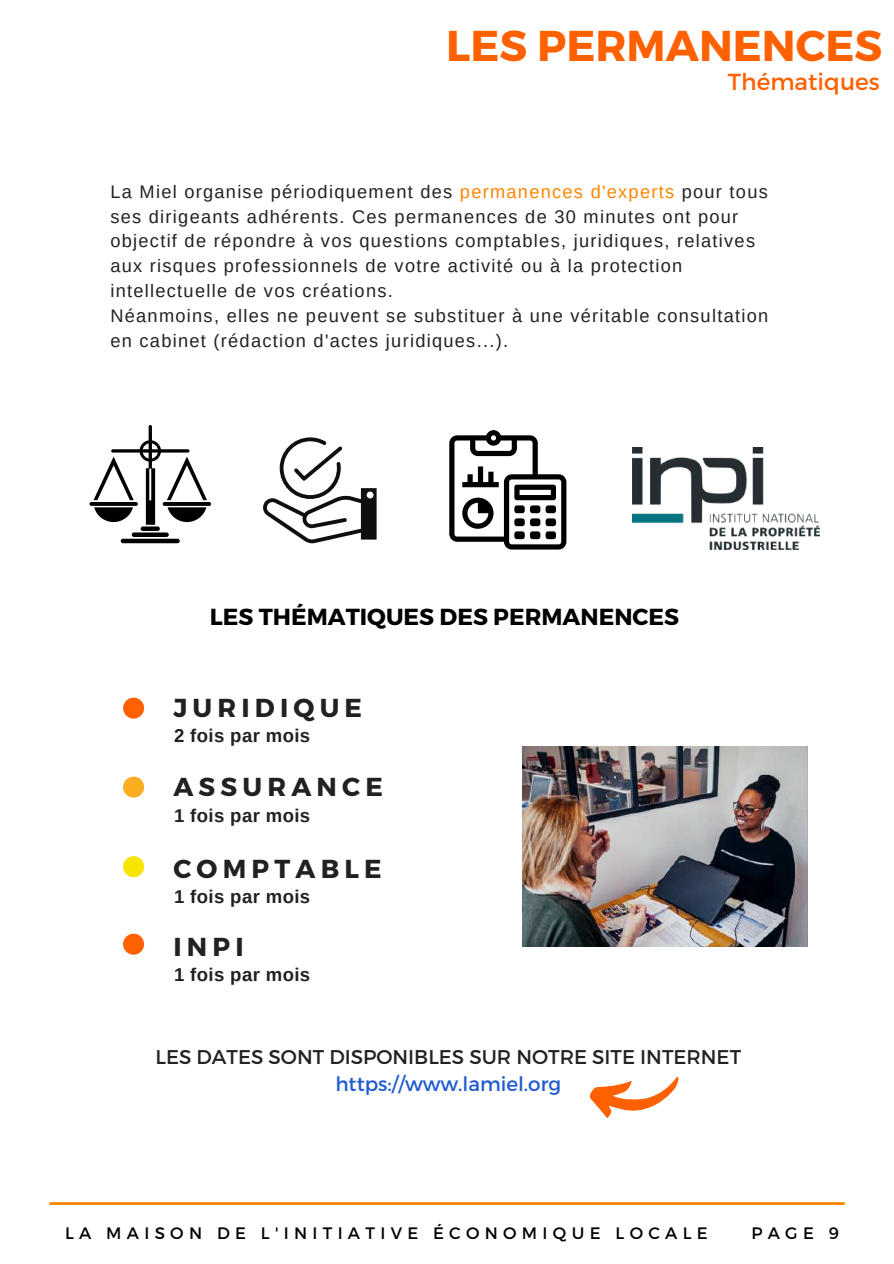
<style>
.page{position:relative;width:894px;height:1264px;background:#fff}
.page>*{position:absolute;margin:0;border:0;box-sizing:border-box;transform-origin:0 0}
.t1{font:700 43.05px "Montserrat";color:#ff6000}
.t2{font:700 25.95px "Montserrat";letter-spacing:.2em;color:#212121}
.t3{font:700 23.25px "Montserrat";color:#000}
.t4{font:23.25px "Montserrat";color:#ff6000}
.t5{font:19.8px "Montserrat";color:#222}
.t6{font:19.8px "Montserrat";color:#215bd2}
.t7{font:700 18.6px "Arimo";letter-spacing:.02em;color:#212121}
.t8{font:18.15px/24.8px "Arimo";letter-spacing:.07em;color:#222}
.t9{font:16.5px "Montserrat";letter-spacing:.32em;color:#000}
.s1{color:#ff8500}
</style>
<div class="page">
<svg style="left:49px;top:1202px;width:795px;height:2px;background:#ff8d12"></svg>
<svg style="left:123px;top:697px;width:21px;height:21px"></svg>
<svg style="left:123px;top:776px;width:21px;height:21px"></svg>
<svg style="left:123px;top:856px;width:21px;height:21px"></svg>
<svg style="left:123px;top:933px;width:21px;height:21px"></svg>
<svg style="left:589px;top:1076px;width:90px;height:42px"></svg>
<img style="left:522px;top:747px;width:285px;height:199px">
<hr style="left:111px;top:449px;width:78px;height:3px;background:#000;border-radius:2px">
<div style="left:141px;top:526px;width:19px;height:5px;background:#000;border-radius:2px"></div>
<div style="left:132px;top:532px;width:37px;height:5px;background:#000;border-radius:2px"></div>
<div style="left:121px;top:538px;width:59px;height:5px;background:#000;border-radius:2px"></div>
<svg style="left:89px;top:502px;width:49px;height:4px"></svg>
<svg style="left:167px;top:456px;width:40px;height:44px"></svg>
<svg style="left:163px;top:502px;width:48px;height:4px"></svg>
<svg style="left:167px;top:507px;width:39px;height:15px"></svg>
<svg style="left:93px;top:425px;width:68px;height:100px"></svg>
<svg style="left:263px;top:437px;width:113px;height:106px"></svg>
<svg style="left:449px;top:430px;width:117px;height:119px"></svg>
<img style="left:632px;top:447px;width:187px;height:103px">
<h1 class="t1" style="left:446px;top:18px;width:437px">LES PERMANENCES</h1>
<p class="t4" style="left:727px;top:66px;width:153px">Thématiques</p>
<p class="t8" style="left:110px;top:179px;width:659px">La Miel organise périodiquement des <span class="s1">permanences d'experts</span> pour tous ses dirigeants adhérents. Ces permanences de 30 minutes ont pour objectif de répondre à vos questions comptables, juridiques, relatives aux risques professionnels de votre activité ou à la protection intellectuelle de vos créations.<br>Néanmoins, elles ne peuvent se substituer à une véritable consultation en cabinet (rédaction d'actes juridiques...).</p>
<p class="t3" style="left:210px;top:601px;width:470px">LES THÉMATIQUES DES PERMANENCES</p>
<h2 class="t2" style="left:173px;top:691px;width:190px">JURIDIQUE</h2>
<p class="t7" style="left:174px;top:725px;width:138px">2 fois par mois</p>
<h2 class="t2" style="left:173px;top:770px;width:211px">ASSURANCE</h2>
<p class="t7" style="left:174px;top:804px;width:138px">1 fois par mois</p>
<h2 class="t2" style="left:173px;top:852px;width:210px">COMPTABLE</h2>
<p class="t7" style="left:174px;top:886px;width:138px">1 fois par mois</p>
<h2 class="t2" style="left:173px;top:929px;width:72px">INPI</h2>
<p class="t7" style="left:174px;top:963px;width:138px">1 fois par mois</p>
<p class="t5" style="left:155px;top:1043px;width:587px">LES DATES SONT DISPONIBLES SUR NOTRE SITE INTERNET</p>
<p class="t6" style="left:335px;top:1070px;width:227px">https://www.lamiel.org</p>
<p class="t9" style="left:65px;top:1222px;width:644px">LA MAISON DE L'INITIATIVE ÉCONOMIQUE LOCALE</p>
<p class="t9" style="left:751px;top:1222px;width:89px">PAGE 9</p>
</div>
